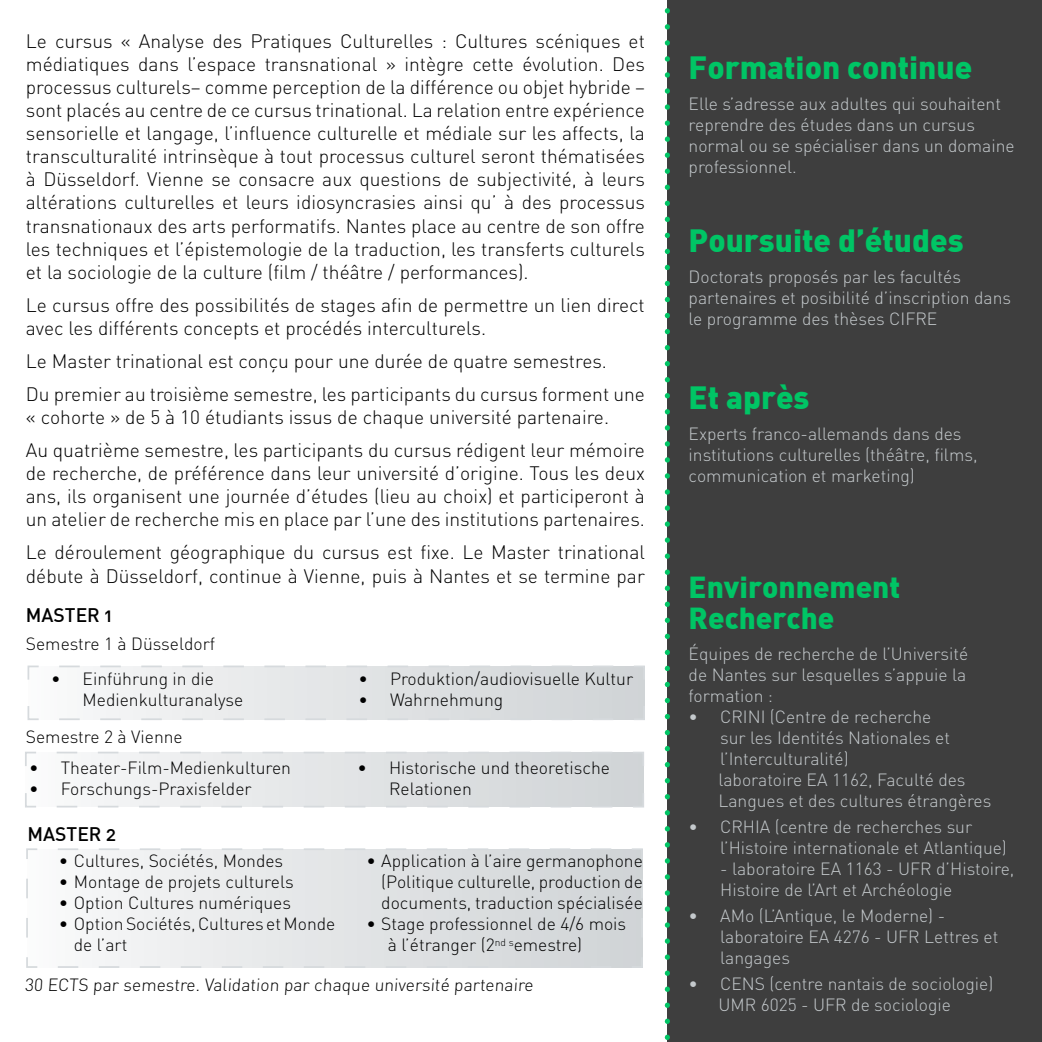
<style>
.page{position:relative;width:1042px;height:1042px;background:#fff}
.page>*{position:absolute;margin:0;border:0;box-sizing:border-box;transform-origin:0 0}
.t1{font:900 31.5px "DIN";color:#00c565}
.t2{font:900 29.75px/31px "DIN";color:#00c565}
.t3{font:300 19.25px/23.1px "DIN";color:#000}
.t4{font:500 19.25px "DIN Alternate";color:#000}
.t5{font:300 17.5px/21px "DIN";color:#c4c9cc}
.t6{font:300 17.5px/21px "DIN";color:#000}
</style>
<div class="page">
<svg style="left:27px;top:665px;width:618px;height:55px"></svg>
<div style="left:667px;top:0;width:375px;height:1042px;background:#3e3e3e"></div>
<svg style="left:665px;top:8px;width:5px;height:1032px"></svg>
<svg style="left:26px;top:848px;width:617px;height:120px"></svg>
<svg style="left:25px;top:751px;width:619px;height:57px"></svg>
<p class="t3" style="left:26px;top:29px;width:621px;text-align:justify">Le cursus « Analyse des Pratiques Culturelles : Cultures scéniques et médiatiques dans l’espace transnational » intègre cette évolution. Des processus culturels– comme perception de la différence ou objet hybride – sont placés au centre de ce cursus trinational. La relation entre expérience sensorielle et langage, l’influence culturelle et médiale sur les affects, la transculturalité intrinsèque à tout processus culturel seront thématisées à Düsseldorf. Vienne se consacre aux questions de subjectivité, à leurs altérations culturelles et leurs idiosyncrasies ainsi qu’ à des processus transnationaux des arts performatifs. Nantes place au centre de son offre les techniques et l’épistemologie de la traduction, les transferts culturels et la sociologie de la culture (film / théâtre / performances).</p>
<p class="t3" style="left:26px;top:293px;width:620px">Le cursus offre des possibilités de stages afin de permettre un lien direct avec les différents concepts et procédés interculturels.</p>
<p class="t3" style="left:26px;top:344px;width:620px;line-height:33.1px">Le Master trinational est conçu pour une durée de quatre semestres.<br>Du premier au troisième semestre, les participants du cursus forment une</p>
<p class="t3" style="left:26px;top:400px;width:620px;line-height:33.1px">« cohorte » de 5 à 10 étudiants issus de chaque université partenaire.<br>Au quatrième semestre, les participants du cursus rédigent leur mémoire</p>
<p class="t3" style="left:26px;top:461px;width:620px;text-align:justify">de recherche, de préférence dans leur université d’origine. Tous les deux ans, ils organisent une journée d’études (lieu au choix) et participeront à un atelier de recherche mis en place par l’une des institutions partenaires.</p>
<p class="t3" style="left:26px;top:541px;width:620px">Le déroulement géographique du cursus est fixe. Le Master trinational débute à Düsseldorf, continue à Vienne, puis à Nantes et se termine par</p>
<p class="t4" style="left:26px;top:603px;width:88px">MASTER 1</p>
<p class="t6" style="left:26px;top:633px;width:191px">Semestre 1 à Düsseldorf</p>
<p class="t6" style="left:83px;top:668px;width:162px;text-indent:-32px">• Einführung in die<br>Medienkulturanalyse</p>
<p class="t6" style="left:358px;top:668px;width:276px">• Produktion/audiovisuelle Kultur</p>
<p class="t6" style="left:358px;top:689px;width:146px">• Wahrnehmung</p>
<p class="t6" style="left:26px;top:726px;width:158px">Semestre 2 à Vienne</p>
<p class="t6" style="left:29px;top:756px;width:263px">• Theater-Film-Medienkulturen</p>
<p class="t6" style="left:29px;top:777px;width:224px">• Forschungs-Praxisfelder</p>
<p class="t4" style="left:28px;top:821px;width:90px">MASTER 2</p>
<p class="t6" style="left:59px;top:850px;width:226px">• Cultures, Sociétés, Mondes</p>
<p class="t6" style="left:59px;top:871px;width:236px">• Montage de projets culturels</p>
<p class="t6" style="left:59px;top:892px;width:234px">• Option Cultures numériques</p>
<p class="t6" style="left:74px;top:913px;width:263px;text-indent:-15px">• Option Sociétés, Cultures et Monde de l’art</p>
<p class="t6" style="left:389px;top:756px;width:223px;text-indent:-32px">• Historische und theoretische<br>Relationen</p>
<p class="t6" style="left:381px;top:850px;width:263px;text-align:justify;text-indent:-15px">• Application à l’aire germanophone (Politique culturelle, production de documents, traduction spécialisée</p>
<p class="t6" style="left:388px;top:913px;width:240px;text-indent:-21px">• Stage professionnel de 4/6 mois à l’étranger (2<sup>nd</sup> <sup>s</sup>emestre)</p>
<p class="t6" style="left:25px;top:974px;width:511px">30 ECTS par semestre. Validation par chaque université partenaire</p>
<h1 class="t1" style="left:688px;top:47px;width:285px">Formation continue</h1>
<p class="t5" style="left:688px;top:93px;width:327px">Elle s’adresse aux adultes qui souhaitent reprendre des études dans un cursus normal ou se spécialiser dans un domaine professionnel.</p>
<h1 class="t1" style="left:688px;top:219px;width:276px">Poursuite d’études</h1>
<p class="t5" style="left:688px;top:266px;width:324px">Doctorats proposés par les facultés partenaires et posibilité d’inscription dans le programme des thèses CIFRE</p>
<h1 class="t1" style="left:688px;top:376px;width:122px">Et après</h1>
<p class="t5" style="left:688px;top:423px;width:290px">Experts franco-allemands dans des institutions culturelles (théâtre, films, communication et marketing)</p>
<h2 class="t2" style="left:688px;top:570px;width:213px">Environnement<br>Recherche</h2>
<p class="t5" style="left:688px;top:643px;width:281px;text-align:justify">Équipes de recherche de l’Université de Nantes sur lesquelles s’appuie la formation :</p>
<p class="t5" style="left:718px;top:706px;width:274px;text-indent:-30px">• CRINI (Centre de recherche<br>sur les Identités Nationales et l’Interculturalité)<br>laboratoire EA 1162, Faculté des<br>Langues et des cultures étrangères</p>
<p class="t5" style="left:720px;top:815px;width:288px;text-indent:-32px">• CRHIA (centre de recherches sur l’Histoire internationale et Atlantique)</p>
<p class="t5" style="left:720px;top:857px;width:296px">- laboratoire EA 1163 - UFR d’Histoire,<br>Histoire de l’Art et Archéologie</p>
<p class="t5" style="left:720px;top:904px;width:280px;text-indent:-32px">• AMo (L’Antique, le Moderne) - laboratoire EA 4276 - UFR Lettres et langages</p>
<p class="t5" style="left:718px;top:972px;width:276px;text-indent:-30px">• CENS (centre nantais de sociologie)<br>UMR 6025 - UFR de sociologie</p>
</div>
